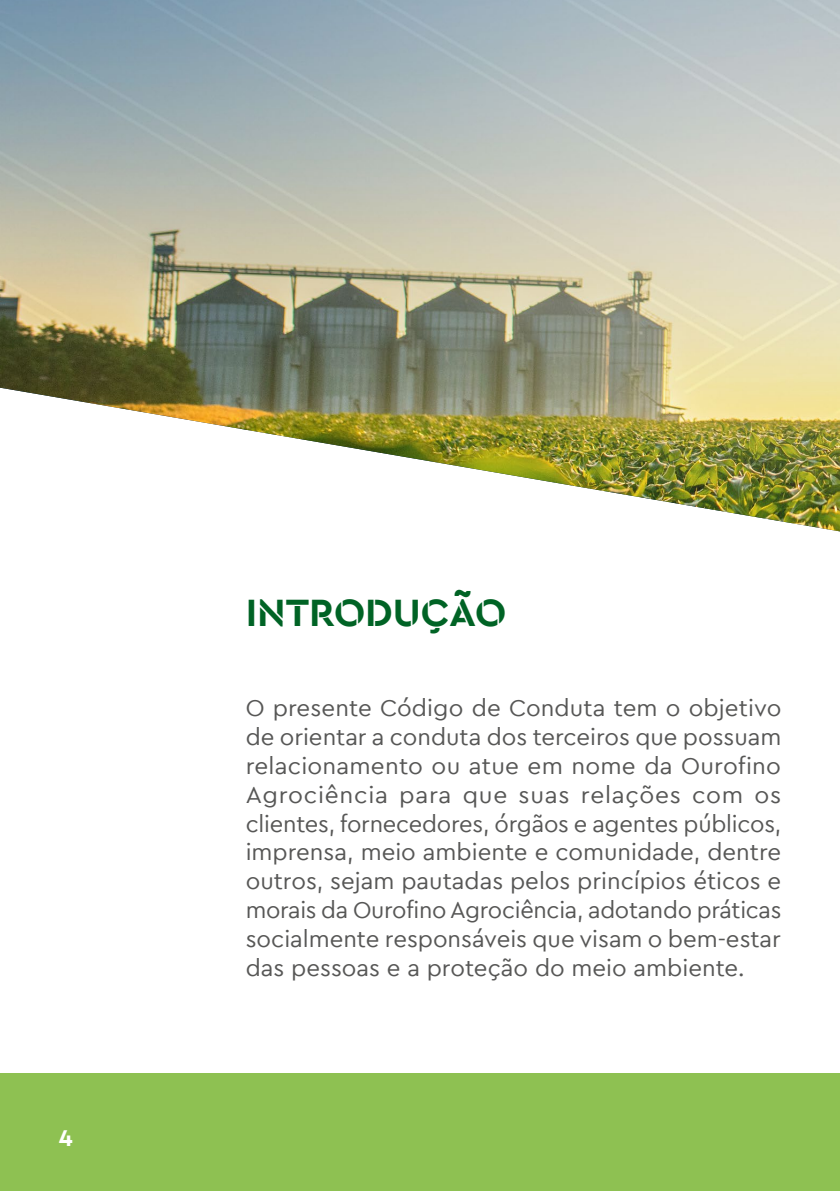
<style>
.page{position:relative;width:840px;height:1191px;background:#fff}
.page>*{position:absolute;margin:0;border:0;box-sizing:border-box;transform-origin:0 0}
.t1{font:700 40px "Cera Stencil PRO";color:#006325}
.t2{font:24px/28.8px "Cera PRO";color:#575756;text-align:justify}
.t3{font:700 24px "Cera PRO";color:#fff}
</style>
<div class="page">
<div style="left:0;top:1073px;width:839px;height:118px;background:#8ec152"></div>
<img style="left:0;top:0;width:839px;height:531px">
<p class="t3" style="left:59px;top:1118px;width:15px">4</p>
<h1 class="t1" style="left:245px;top:586px;width:262px">INTRODUÇÃO</h1>
<p class="t2" style="left:245px;top:692px;width:537px">O presente Código de Conduta tem o objetivo de orientar a conduta dos terceiros que possuam relacionamento ou atue em nome da Ourofino Agrociência para que suas relações com os clientes, fornecedores, órgãos e agentes públicos, imprensa, meio ambiente e comunidade, dentre outros, sejam pautadas pelos princípios éticos e morais da Ourofino Agrociência, adotando práticas socialmente responsáveis que visam o bem-estar das pessoas e a proteção do meio ambiente.</p>
</div>
